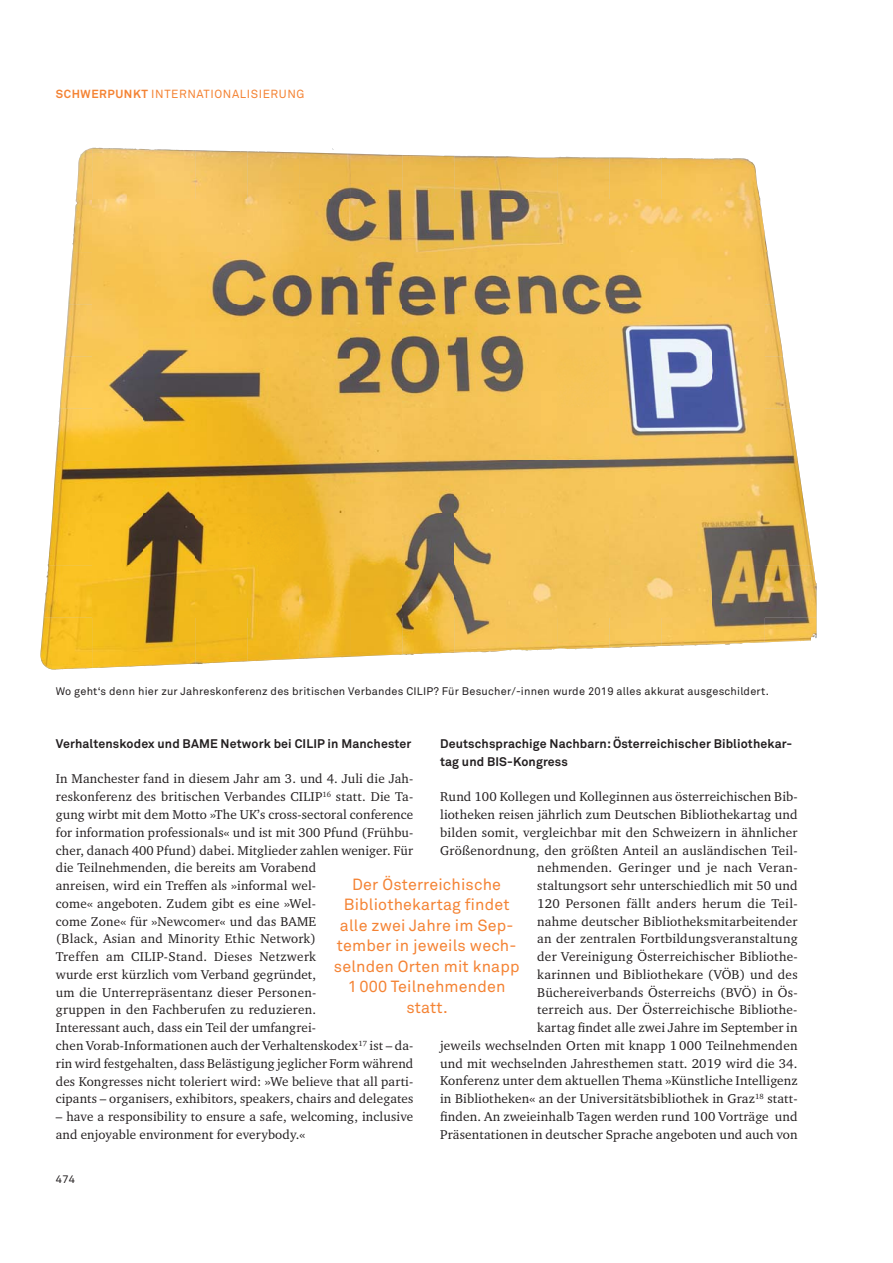
<style>
.page{position:relative;width:893px;height:1263px;background:#fff}
.page>*{position:absolute;margin:0;border:0;box-sizing:border-box;transform-origin:0 0}
.t1{font:16.05px/20.4px "Akkurat Pro";letter-spacing:.01em;color:#f48334;text-align:center}
.t2{font:13.05px/17.7px "Charter ITC Pro";letter-spacing:.01em;color:#231f20}
.t3{font:700 12.45px/17.7px "Akkurat Pro";letter-spacing:.01em;color:#231f20}
.t4{font:11.7px "Akkurat Pro";letter-spacing:.05em;color:#f48334}
.t5{font:10.95px "Akkurat Pro";letter-spacing:.02em;color:#231f20}
.s1{font-weight:700}
</style>
<div class="page">
<svg style="left:40px;top:148px;width:777px;height:514px"></svg>
<img style="left:76px;top:148px;width:120px;height:52px">
<img style="left:196px;top:150px;width:103px;height:50px">
<img style="left:299px;top:152px;width:52px;height:48px">
<img style="left:351px;top:154px;width:103px;height:46px">
<img style="left:454px;top:156px;width:207px;height:44px">
<img style="left:661px;top:158px;width:99px;height:42px">
<img style="left:72px;top:200px;width:693px;height:52px">
<svg style="left:765px;top:233px;width:2px;height:19px"></svg>
<img style="left:68px;top:252px;width:707px;height:52px">
<img style="left:64px;top:304px;width:719px;height:52px">
<img style="left:60px;top:356px;width:730px;height:53px">
<img style="left:56px;top:409px;width:742px;height:52px">
<img style="left:52px;top:461px;width:753px;height:52px">
<img style="left:48px;top:513px;width:765px;height:52px">
<img style="left:45px;top:565px;width:3px;height:39px">
<img style="left:92px;top:565px;width:724px;height:52px">
<img style="left:41px;top:617px;width:51px;height:53px">
<img style="left:92px;top:617px;width:52px;height:51px">
<img style="left:144px;top:617px;width:52px;height:49px">
<img style="left:196px;top:617px;width:51px;height:47px">
<img style="left:247px;top:617px;width:52px;height:44px">
<img style="left:299px;top:617px;width:52px;height:42px">
<img style="left:351px;top:617px;width:52px;height:40px">
<img style="left:403px;top:617px;width:51px;height:38px">
<img style="left:454px;top:617px;width:52px;height:36px">
<img style="left:506px;top:617px;width:103px;height:33px">
<img style="left:609px;top:617px;width:52px;height:31px">
<img style="left:661px;top:617px;width:52px;height:29px">
<img style="left:713px;top:617px;width:52px;height:27px">
<img style="left:765px;top:617px;width:51px;height:25px">
<p class="t4" style="left:56px;top:89px;width:250px"><span class="s1">SCHWERPUNKT</span> INTERNATIONALISIERUNG</p>
<p class="t5" style="left:56px;top:687px;width:715px">Wo geht‘s denn hier zur Jahreskonferenz des britischen Verbandes CILIP? Für Besucher/-innen wurde 2019 alles akkurat ausgeschildert.</p>
<p class="t3" style="left:440px;top:736px;width:354px">Deutschsprachige Nachbarn: Österreichischer Bibliothekar&shy;tag und BIS-Kongress</p>
<p class="t2" style="left:440px;top:789px;width:359px;text-align:right">Rund 100 Kollegen und Kolleginnen aus österreichischen Bib&shy;liotheken reisen jährlich zum Deutschen Bibliothekartag und bilden somit, vergleichbar mit den Schweizern in ähnlicher Größenordnung, den größten Anteil an ausländischen Teil&shy;nehmenden. Geringer und je nach Veran-<br>staltungsort sehr unterschiedlich mit 50 und<br>120 Personen fällt anders herum die Teil-<br>nahme deutscher Bibliotheksmitarbeitender<br>an der zentralen Fortbildungsveranstaltung<br>der Vereinigung Österreichischer Bibliothe-<br>karinnen und Bibliothekare (VÖB) und des Büchereiverbands Österreichs (BVÖ) in Ös-<br>terreich aus. Der Österreichische Bibliothe-<br>kartag findet alle zwei Jahre im September in<br>jeweils wechselnden Orten mit knapp 1 000 Teilnehmenden und mit wechselnden Jahresthemen statt. 2019 wird die 34.<br>Konferenz unter dem aktuellen Thema »Künstliche Intelligenz in Bibliotheken« an der Universitätsbibliothek in Graz<sup>18</sup> statt&shy;finden. An zweieinhalb Tagen werden rund 100 Vorträge und Präsentationen in deutscher Sprache angeboten und auch von</p>
<p class="t3" style="left:56px;top:736px;width:357px">Verhaltenskodex und BAME Network bei CILIP in Manchester</p>
<p class="t2" style="left:56px;top:771px;width:359px">In Manchester fand in diesem Jahr am 3. und 4. Juli die Jah&shy;reskonferenz des britischen Verbandes CILIP<sup>16</sup> statt. Die Ta&shy;gung wirbt mit dem Motto »The UK’s cross-sectoral conference for information professionals« und ist mit 300 Pfund (Frühbu&shy;cher, danach 400 Pfund) dabei. Mitglieder zahlen weniger. Für die Teilnehmenden, die bereits am Vorabend<br>anreisen, wird ein Treffen als »informal wel-<br>come« angeboten. Zudem gibt es eine »Wel-<br>come Zone« für »Newcomer« und das BAME<br>(Black, Asian and Minority Ethic Network)<br>Treffen am CILIP-Stand. Dieses Netzwerk<br>wurde erst kürzlich vom Verband gegründet,<br>um die Unterrepräsentanz dieser Personen-<br>gruppen in den Fachberufen zu reduzieren.<br>Interessant auch, dass ein Teil der umfangrei-<br>chen Vorab-Informationen auch der Verhaltenskodex<sup>17</sup> ist – da&shy;rin wird festgehalten, dass Belästigung jeglicher Form während des Kongresses nicht toleriert wird: »We believe that all parti&shy;cipants – organisers, exhibitors, speakers, chairs and delegates</p>
<p class="t2" style="left:56px;top:1108px;width:359px">– have a responsibility to ensure a safe, welcoming, inclusive and enjoyable environment for everybody.«</p>
<p class="t1" style="left:334px;top:876px;width:187px">Der Österreichische<br>Bibliothekartag findet alle zwei Jahre im Sep&shy;tember in jeweils wech&shy;selnden Orten mit knapp<br>1 000 Teilnehmenden statt.</p>
<p class="t5" style="left:56px;top:1175px;width:21px">474</p>
</div>
